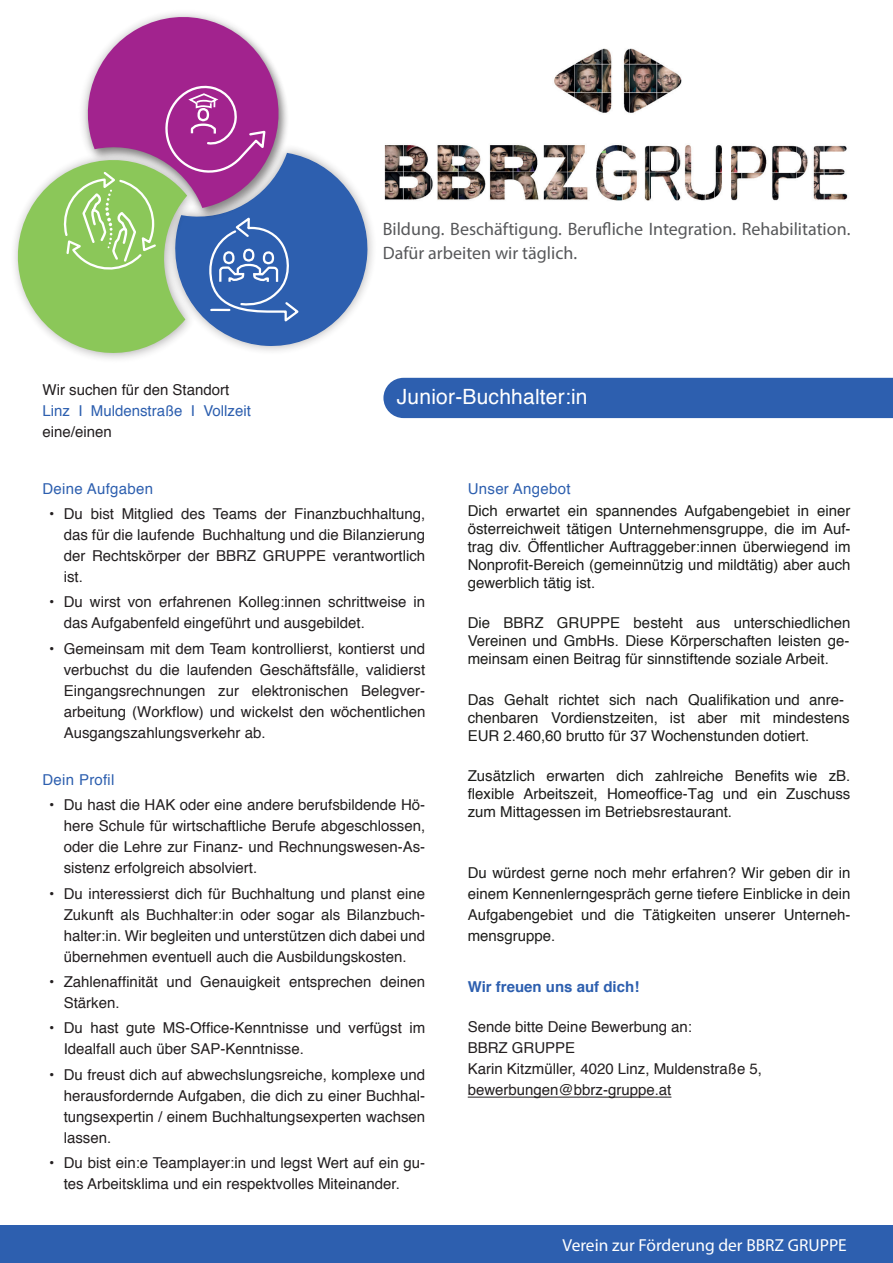
<style>
.page{position:relative;width:893px;height:1263px;background:#fff}
.page>*{position:absolute;margin:0;border:0;box-sizing:border-box;transform-origin:0 0}
.Jobbezeichnung{font:21px "Helvetica";letter-spacing:.01em;color:#fff}
.Text_Helv__Neu_eLT_P{font:18px/24px "Myriad Pro";color:#57585a}
.t1{font:17.4px "Myriad Pro";color:#fff}
.Aufgaben_Profil_Einz{font:15px/21px "Helvetica";color:#231f20;text-align:justify}
.Text_Helv_Neue_LT_Pr{font:15px/18px "Helvetica";color:#1d1d1b;text-align:justify}
.Text_Helv_Neue_LT_Pr-2{font:15px/21px "Helvetica";color:#231f20}
.Text_Helv__Neue_LT_P{font:15px/21px "Helvetica";color:#231f20}
.Titel__blau_Helv__Ne{font:15px "Helvetica";letter-spacing:.02em;color:#2d5faf}
.Text_Helv_Neue_LT_Pr-3{font:700 15px "Helvetica";color:#2d5faf}
.s1{color:#2d5faf}
</style>
<div class="page">
<div style="left:383px;top:378px;width:510px;height:40px;background:#2d5faf"></div>
<div style="left:0;top:1226px;width:893px;height:37px;background:#2d5faf"></div>
<svg style="left:14px;top:188px;width:136px;height:171px"></svg>
<svg style="left:88px;top:13px;width:192px;height:69px;fill:#a2238e"></svg>
<svg style="left:41px;top:82px;width:332px;height:270px"></svg>
<img style="left:384px;top:48px;width:464px;height:153px">
<hr style="left:468px;top:1097px;width:203px;height:1px;background:#231f20">
<p class="Text_Helv__Neue_LT_P" style="left:43px;top:379px;width:210px">Wir suchen für den Standort<br><span class="s1">Linz I Muldenstraße I Vollzeit </span>eine/einen</p>
<p class="Text_Helv__Neu_eLT_P" style="left:383px;top:216px;width:469px">Bildung. Beschäftigung. Berufliche Integration. Rehabilitation.<br>Dafür arbeiten wir täglich.</p>
<p class="Jobbezeichnung" style="left:397px;top:380px;width:192px">Junior-Buchhalter:in</p>
<p class="Titel__blau_Helv__Ne" style="left:43px;top:477px;width:112px">Deine Aufgaben</p>
<p class="Aufgaben_Profil_Einz" style="left:64px;top:504px;width:363px;text-indent:-15px">• Du bist Mitglied des Teams der Finanzbuchhaltung, das für die laufende Buchhaltung und die Bilanzierung der Rechtskörper der BBRZ GRUPPE verantwortlich ist.</p>
<p class="Aufgaben_Profil_Einz" style="left:64px;top:592px;width:363px;text-indent:-15px">• Du wirst von erfahrenen Kolleg:innen schrittweise in das Aufgabenfeld eingeführt und ausgebildet.</p>
<p class="Aufgaben_Profil_Einz" style="left:64px;top:638px;width:363px;text-indent:-15px">• Gemeinsam mit dem Team kontrollierst, kontierst und verbuchst du die laufenden Geschäftsfälle, validierst Eingangsrechnungen zur elektronischen Belegver&shy;arbeitung (Workflow) und wickelst den wöchentlichen Ausgangszahlungsverkehr ab.</p>
<p class="Titel__blau_Helv__Ne" style="left:43px;top:768px;width:73px">Dein Profil</p>
<p class="Aufgaben_Profil_Einz" style="left:64px;top:795px;width:363px;text-indent:-15px">• Du hast die HAK oder eine andere berufsbildende Hö&shy;here Schule für wirtschaftliche Berufe abgeschlossen, oder die Lehre zur Finanz- und Rechnungswesen-As&shy;sistenz erfolgreich absolviert.</p>
<p class="Aufgaben_Profil_Einz" style="left:64px;top:883px;width:363px;text-indent:-15px">• Du interessierst dich für Buchhaltung und planst eine Zukunft als Buchhalter:in oder sogar als Bilanzbuch&shy;halter:in. Wir begleiten und unterstützen dich dabei und übernehmen eventuell auch die Ausbildungskosten.</p>
<p class="Aufgaben_Profil_Einz" style="left:64px;top:972px;width:363px;text-indent:-15px">• Zahlenaffinität und Genauigkeit entsprechen deinen<br>Stärken.</p>
<p class="Aufgaben_Profil_Einz" style="left:64px;top:1018px;width:363px;text-indent:-15px">• Du hast gute MS-Office-Kenntnisse und verfügst im<br>Idealfall auch über SAP-Kenntnisse.</p>
<p class="Aufgaben_Profil_Einz" style="left:64px;top:1064px;width:363px;text-indent:-15px">• Du freust dich auf abwechslungsreiche, komplexe und herausfordernde Aufgaben, die dich zu einer Buchhal&shy;tungsexpertin / einem Buchhaltungsexperten wachsen lassen.</p>
<p class="Aufgaben_Profil_Einz" style="left:64px;top:1152px;width:363px;text-indent:-15px">• Du bist ein:e Teamplayer:in und legst Wert auf ein gu&shy;tes Arbeitsklima und ein respektvolles Miteinander.</p>
<p class="Text_Helv_Neue_LT_Pr" style="left:468px;top:478px;width:384px;line-height:22.2px"><span class="s1">Unser Angebot<br></span>Dich erwartet ein spannendes Aufgabengebiet in einer</p>
<p class="Text_Helv_Neue_LT_Pr" style="left:468px;top:520px;width:384px">österreichweit tätigen Unternehmensgruppe, die im Auf&shy;trag div. Öffentlicher Auftraggeber:innen überwiegend im Nonprofit-Bereich (gemeinnützig und mildtätig) aber auch gewerblich tätig ist.</p>
<p class="Text_Helv_Neue_LT_Pr" style="left:468px;top:615px;width:384px">Die BBRZ GRUPPE besteht aus unterschiedlichen Vereinen und GmbHs. Diese Körperschaften leisten ge&shy;meinsam einen Beitrag für sinnstiftende soziale Arbeit.</p>
<p class="Text_Helv_Neue_LT_Pr" style="left:468px;top:691px;width:383px;text-align:left">Das Gehalt richtet sich nach Qualifikation und anre&shy;chenbaren Vordienstzeiten, ist aber mit mindestens<br>EUR 2.460,60 brutto für 37 Wochenstunden dotiert.</p>
<p class="Text_Helv_Neue_LT_Pr" style="left:468px;top:767px;width:384px">Zusätzlich erwarten dich zahlreiche Benefits wie zB. flexible Arbeitszeit, Homeoffice-Tag und ein Zuschuss zum Mittagessen im Betriebsrestaurant.</p>
<p class="Text_Helv_Neue_LT_Pr" style="left:468px;top:863px;width:384px;line-height:21px">Du würdest gerne noch mehr erfahren? Wir geben dir in einem Kennenlerngespräch gerne tiefere Einblicke in dein Aufgabengebiet und die Tätigkeiten unserer Unterneh&shy;mensgruppe.</p>
<p class="Text_Helv_Neue_LT_Pr-3" style="left:468px;top:974px;width:173px">Wir freuen uns auf dich!</p>
<p class="Text_Helv_Neue_LT_Pr-2" style="left:468px;top:1016px;width:296px">Sende bitte Deine Bewerbung an:<br>BBRZ GRUPPE<br>Karin Kitzmüller, 4020 Linz, Muldenstraße 5, bewerbungen@bbrz-gruppe.at</p>
<p class="t1" style="left:563px;top:1234px;width:286px">Verein zur Förderung der BBRZ GRUPPE</p>
</div>
